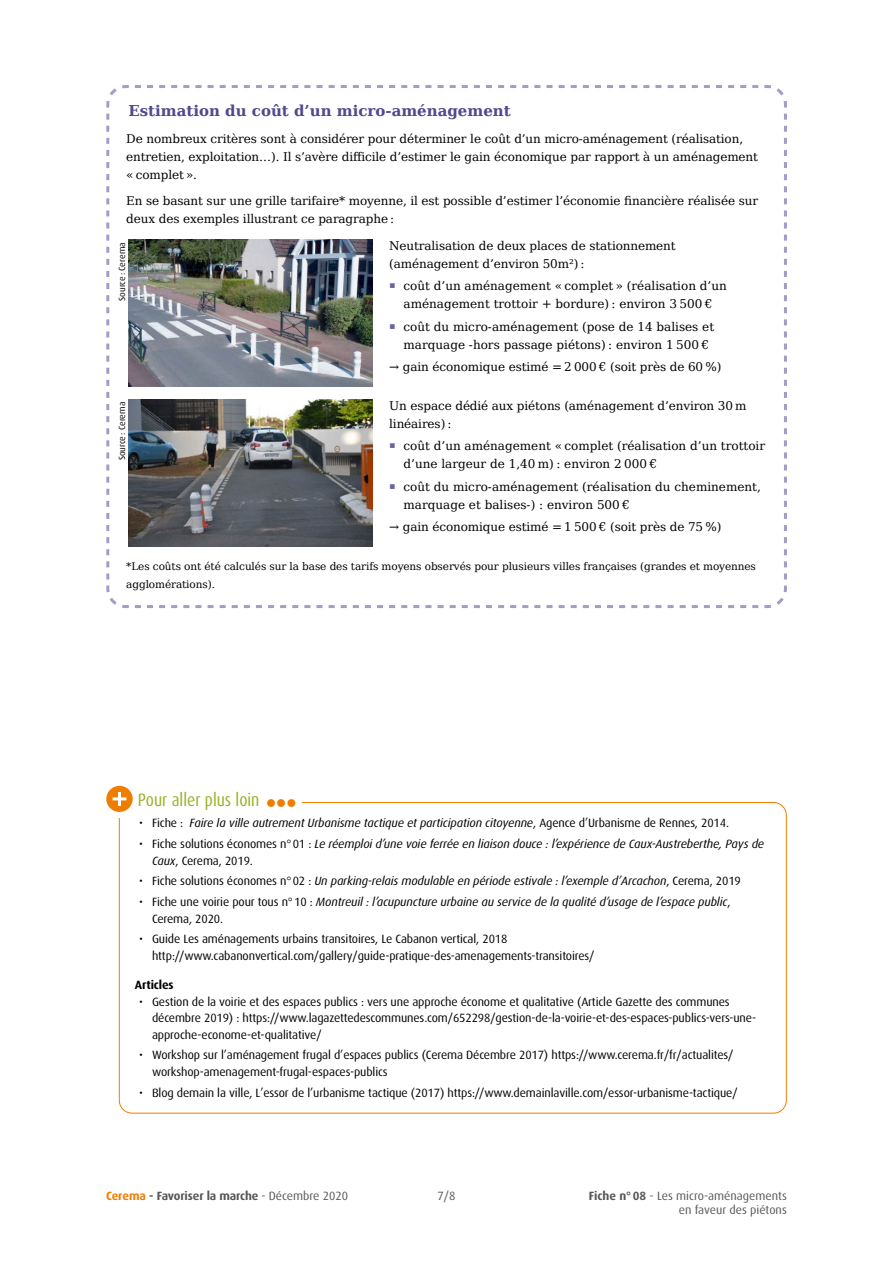
<style>
.page{position:relative;width:893px;height:1263px;background:#fff}
.page>*{position:absolute;margin:0;border:0;box-sizing:border-box;transform-origin:0 0}
._4e_titre_encadre{font:condensed 18px "Dax OT";color:#95b222}
.encadre_titre_exempl{font:700 15px "DejaVu Serif";color:#4f498f}
.texte_picto_cyan{font:13.5px "Wingdings";color:#ef7d00}
.encadre_texte{font:12px/18px "DejaVu Serif";letter-spacing:-.01em;color:#000}
.t1{font:12px/16.5px "Dax OT";letter-spacing:-.01em;color:#000}
.t2{font:italic 12px/16.5px "Dax OT";letter-spacing:-.01em;color:#000}
.t3{font:12px/14.4px "Dax OT";color:#575756;text-align:right}
.t4{font:700 12px "Dax OT";letter-spacing:-.01em;color:#575756}
._4e_texte_encadre{font:700 12px "Dax OT";letter-spacing:-.01em;color:#000}
.encadre_texte-2{font:10.5px/18px "DejaVu Serif";letter-spacing:-.01em;color:#000}
.Source{font:9px "Dax OT";color:#000}
.s1{font-style:normal}
.s2{color:#ef7d00}
.s3{font-weight:400}
.s4{font-weight:700}
</style>
<div class="page">
<div style="left:106px;top:786px;width:27px;height:26px;background:#ef7d00;border-radius:50%"></div>
<hr style="left:118px;top:792px;width:3px;height:14px;background:#fff">
<svg style="left:113px;top:797px;width:13px;height:3px"></svg>
<svg style="left:106px;top:85px;width:681px;height:523px"></svg>
<img style="left:128px;top:400px;width:244px;height:147px">
<img style="left:128px;top:239px;width:244px;height:147px">
<svg style="left:227px;top:316px;width:43px;height:13px"></svg>
<svg style="left:390px;top:283px;width:5px;height:5px"></svg>
<svg style="left:390px;top:324px;width:5px;height:4px"></svg>
<svg style="left:390px;top:443px;width:5px;height:5px"></svg>
<svg style="left:390px;top:484px;width:5px;height:4px"></svg>
<p class="encadre_titre_exempl" style="left:128px;top:99px;width:384px">Estimation du coût d’un micro-aménagement</p>
<p class="encadre_texte" style="left:126px;top:129px;width:633px">De nombreux critères sont à considérer pour déterminer le coût d’un micro-aménagement (réalisation, entretien, exploitation…). Il s’avère difficile d’estimer le gain économique par rapport à un aménagement « complet ».</p>
<p class="encadre_texte" style="left:126px;top:192px;width:633px">En se basant sur une grille tarifaire* moyenne, il est possible d’estimer l’économie financière réalisée sur deux des exemples illustrant ce paragraphe :</p>
<p class="encadre_texte" style="left:389px;top:236px;width:288px">Neutralisation de deux places de stationnement (aménagement d’environ 50m²) :</p>
<p class="encadre_texte" style="left:403px;top:277px;width:325px">coût d’un aménagement « complet » (réalisation d’un aménagement trottoir + bordure) : environ 3 500 €</p>
<p class="encadre_texte" style="left:403px;top:317px;width:312px">coût du micro-aménagement (pose de 14 balises et marquage -hors passage piétons) : environ 1 500 €</p>
<p class="encadre_texte" style="left:389px;top:357px;width:334px">→ gain économique estimé = 2 000 € (soit près de 60 %)</p>
<p class="encadre_texte" style="left:389px;top:396px;width:359px">Un espace dédié aux piétons (aménagement d’environ 30 m linéaires) :</p>
<p class="encadre_texte" style="left:403px;top:437px;width:363px">coût d’un aménagement « complet (réalisation d’un trottoir d’une largeur de 1,40 m) : environ 2 000 €</p>
<p class="encadre_texte" style="left:403px;top:477px;width:359px">coût du micro-aménagement (réalisation du cheminement, marquage et balises-) : environ 500 €</p>
<p class="encadre_texte" style="left:389px;top:517px;width:334px">→ gain économique estimé = 1 500 € (soit près de 75 %)</p>
<p class="encadre_texte-2" style="left:126px;top:557px;width:631px">*Les coûts ont été calculés sur la base des tarifs moyens observés pour plusieurs villes françaises (grandes et moyennes agglomérations).</p>
<p class="Source" style="left:117px;top:301px;width:60px;rotate:-90deg">Source: Cerema</p>
<p class="Source" style="left:117px;top:460px;width:60px;rotate:-90deg">Source: Cerema</p>
<p class="_4e_titre_encadre" style="left:138px;top:788px;width:123px">Pour aller plus loin</p>
<p class="texte_picto_cyan" style="left:266px;top:796px;width:32px">●●●</p>
<p class="t2" style="left:139px;top:815px;width:591px"><span class="s1">• Fiche :</span> Faire la ville autrement Urbanisme tactique et participation citoyenne<span class="s1">, Agence d’Urbanisme de Rennes, 2014.</span></p>
<p class="t2" style="left:152px;top:836px;width:614px;text-indent:-13px"><span class="s1">• Fiche solutions économes n°01 :</span> Le réemploi d’une voie ferrée en liaison douce : l’expérience de Caux-Austreberthe, Pays de<br>Caux<span class="s1">, Cerema, 2019.</span></p>
<p class="t2" style="left:139px;top:873px;width:603px"><span class="s1">• Fiche solutions économes n°02 :</span> Un parking-relais modulable en période estivale : l’exemple d’Arcachon<span class="s1">, Cerema, 2019</span></p>
<p class="t2" style="left:152px;top:894px;width:580px;text-indent:-13px"><span class="s1">• Fiche une voirie pour tous n°10 :</span> Montreuil : l’acupuncture urbaine au service de la qualité d’usage de l’espace public<span class="s1">,<br>Cerema, 2020.</span></p>
<p class="t1" style="left:152px;top:931px;width:444px;text-indent:-13px">• Guide Les aménagements urbains transitoires, Le Cabanon vertical, 2018 http://www.cabanonvertical.com/gallery/guide-pratique-des-amenagements-transitoires/</p>
<p class="_4e_texte_encadre" style="left:135px;top:978px;width:40px">Articles</p>
<p class="t1" style="left:152px;top:993px;width:606px;text-indent:-13px">• Gestion de la voirie et des espaces publics : vers une approche économe et qualitative (Article Gazette des communes décembre 2019) : https://www.lagazettedescommunes.com/652298/gestion-de-la-voirie-et-des-espaces-publics-vers-une&shy;approche-econome-et-qualitative/</p>
<p class="t1" style="left:152px;top:1047px;width:583px;text-indent:-13px">• Workshop sur l’aménagement frugal d’espaces publics (Cerema Décembre 2017) https://www.cerema.fr/fr/actualites/ workshop-amenagement-frugal-espaces-publics</p>
<p class="t1" style="left:139px;top:1084px;width:600px">• Blog demain la ville, L’essor de l’urbanisme tactique (2017) https://www.demainlaville.com/essor-urbanisme-tactique/</p>
<p class="t3" style="left:437px;top:1189px;width:19px">7/8</p>
<p class="t4" style="left:106px;top:1189px;width:244px"><span class="s2">Cerema</span> - Favoriser la marche <span class="s3">- Décembre 2020</span></p>
<p class="t3" style="left:589px;top:1189px;width:200px"><span class="s4">Fiche n°08</span> - Les micro-aménagements en faveur des piétons</p>
</div>
